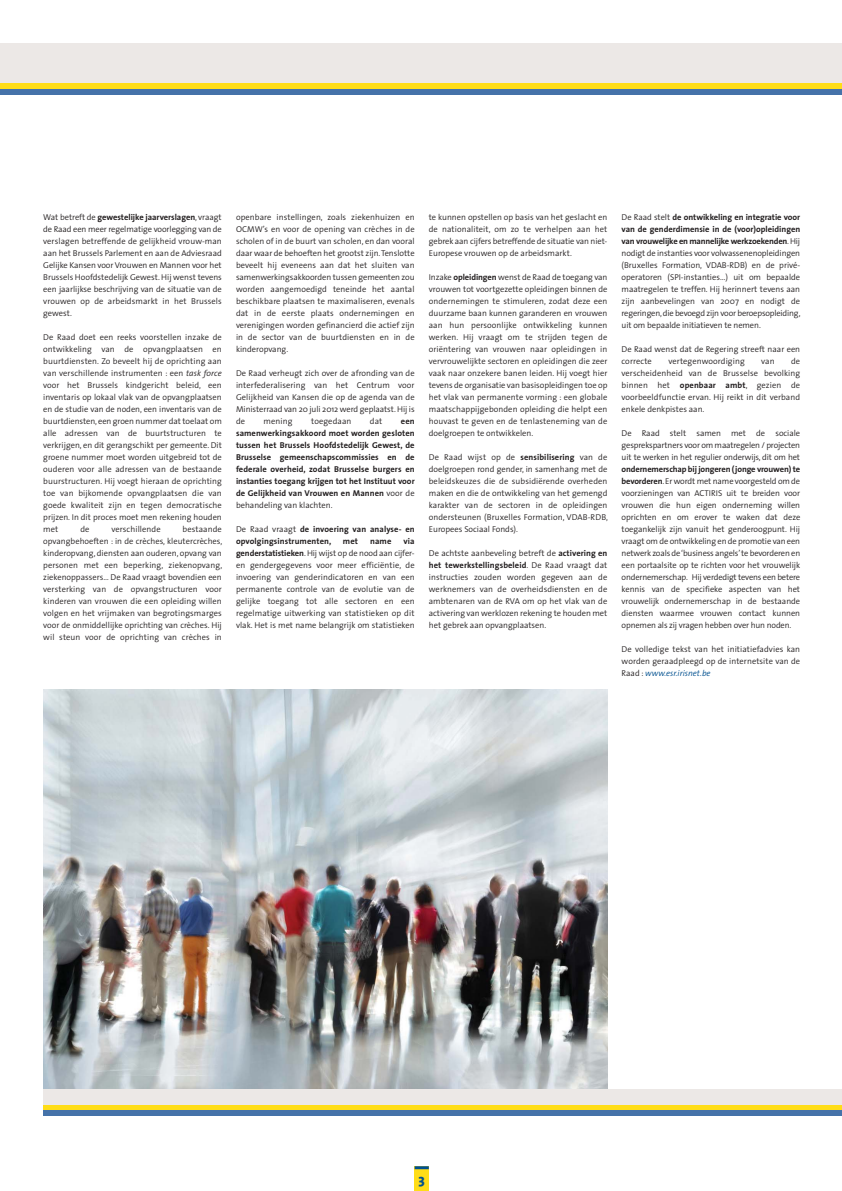
<style>
.page{position:relative;width:842px;height:1191px;background:#fff}
.page>*{position:absolute;margin:0;border:0;box-sizing:border-box;transform-origin:0 0}
.t1{font:800 14px "The Sans";color:#00508f}
.t2{font:300 8.5px/12px "The Sans";color:#231f20;text-align:justify}
.t3{font:700 8.5px/12px "The Sans";letter-spacing:.01em;color:#231f20;text-align:justify}
.s1{font-weight:700}
.s2{font-style:italic}
.s3{font-weight:300}
.s4{font-style:italic;color:#00508f}
</style>
<div class="page">
<svg style="left:46px;top:94px;width:383px;height:1px"></svg>
<div style="left:0;top:43px;width:842px;height:51px;background:#ece8e6"></div>
<div style="left:0;top:83px;width:842px;height:6px;background:#ffdd17"></div>
<div style="left:0;top:89px;width:842px;height:5px;background:#4572a9"></div>
<div style="left:415px;top:1166px;width:14px;height:25px;background:#ffdd17"></div>
<hr style="left:415px;top:1166px;width:14px;height:3px;background:#00508f">
<img style="left:43px;top:689px;width:564px;height:400px">
<div style="left:43px;top:1089px;width:799px;height:26px;background:#ece8e6"></div>
<div style="left:43px;top:1105px;width:799px;height:5px;background:#ffdd17"></div>
<div style="left:43px;top:1110px;width:799px;height:5px;background:#4572a9"></div>
<p class="t2" style="left:43px;top:211px;width:180px">Wat betreft de <span class="s1">gewestelijke jaarverslagen</span>, vraagt de Raad een meer regelmatige voorlegging van de verslagen betreffende de gelijkheid vrouw-man aan het Brussels Parlement en aan de Adviesraad Gelijke Kansen voor Vrouwen en Mannen voor het Brussels Hoofdstedelijk Gewest. Hij wenst tevens een jaarlijkse beschrijving van de situatie van de vrouwen op de arbeidsmarkt in het Brussels gewest.</p>
<p class="t2" style="left:43px;top:331px;width:180px">De Raad doet een reeks voorstellen inzake de ontwikkeling van de opvangplaatsen en buurtdiensten. Zo beveelt hij de oprichting aan van verschillende instrumenten : een <span class="s2">task force </span>voor het Brussels kindgericht beleid, een inventaris op lokaal vlak van de opvangplaatsen en de studie van de noden, een inventaris van de buurtdiensten, een groen nummer dat toelaat om alle adressen van de buurtstructuren te verkrijgen, en dit gerangschikt per gemeente. Dit groene nummer moet worden uitgebreid tot de ouderen voor alle adressen van de bestaande buurstructuren. Hij voegt hieraan de oprichting toe van bijkomende opvangplaatsen die van goede kwaliteit zijn en tegen democratische prijzen. In dit proces moet men rekening houden met</p>
<p class="t2" style="left:43px;top:523px;width:181px;text-indent:139px">bestaande opvangbehoeften : in de crèches, kleutercrèches, kinderopvang, diensten aan ouderen, opvang van personen met een beperking, ziekenopvang, ziekenoppassers… De Raad vraagt bovendien een versterking van de opvangstructuren voor kinderen van vrouwen die een opleiding willen volgen en het vrijmaken van begrotingsmarges voor de onmiddellijke oprichting van crèches. Hij wil steun voor de oprichting van crèches in</p>
<p class="t2" style="left:80px;top:523px;width:11px">de</p>
<p class="t2" style="left:111px;top:523px;width:51px">verschillende</p>
<p class="t2" style="left:236px;top:211px;width:180px">openbare instellingen, zoals ziekenhuizen en OCMW’s en voor de opening van crèches in de scholen of in de buurt van scholen, en dan vooral daar waar de behoeften het grootst zijn. Tenslotte beveelt hij eveneens aan dat het sluiten van samenwerkingsakkoorden tussen gemeenten zou worden aangemoedigd teneinde het aantal beschikbare plaatsen te maximaliseren, evenals dat in de eerste plaats ondernemingen en verenigingen worden gefinancierd die actief zijn in de sector van de buurtdiensten en in de kinderopvang.</p>
<p class="t2" style="left:236px;top:367px;width:180px">De Raad verheugt zich over de afronding van de interfederalisering van het Centrum voor Gelijkheid van Kansen die op de agenda van de Ministerraad van 20 juli 2012 werd geplaatst. Hij is de</p>
<p class="t2" style="left:264px;top:415px;width:30px">mening</p>
<p class="t2" style="left:311px;top:415px;width:42px">toegedaan</p>
<p class="t2" style="left:370px;top:415px;width:14px">dat</p>
<p class="t3" style="left:236px;top:415px;width:180px;text-indent:165px">een samenwerkingsakkoord moet worden gesloten tussen het Brussels Hoofdstedelijk Gewest, de Brusselse gemeenschapscommissies en de federale overheid, zodat Brusselse burgers en instanties toegang krijgen tot het Instituut voor de Gelijkheid van Vrouwen en Mannen <span class="s3">voor de behandeling van klachten.</span></p>
<p class="t3" style="left:236px;top:523px;width:180px"><span class="s3">De Raad vraagt</span> de invoering van analyse- en opvolgingsinstrumenten,</p>
<p class="t2" style="left:236px;top:535px;width:180px;text-indent:167px"><span class="s1">via genderstatistieken</span>. Hij wijst op de nood aan cijfer&shy;en gendergegevens voor meer efficiëntie, de invoering van genderindicatoren en van een permanente controle van de evolutie van de gelijke toegang tot alle sectoren en een regelmatige uitwerking van statistieken op dit vlak. Het is met name belangrijk om statistieken</p>
<p class="t3" style="left:343px;top:535px;width:17px">met</p>
<p class="t3" style="left:370px;top:535px;width:23px">name</p>
<p class="t2" style="left:429px;top:211px;width:180px">te kunnen opstellen op basis van het geslacht en de nationaliteit, om zo te verhelpen aan het gebrek aan cijfers betreffende de situatie van niet-Europese vrouwen op de arbeidsmarkt.</p>
<p class="t2" style="left:429px;top:271px;width:180px">Inzake <span class="s1">opleidingen</span> wenst de Raad de toegang van vrouwen tot voortgezette opleidingen binnen de ondernemingen te stimuleren, zodat deze een duurzame baan kunnen garanderen en vrouwen aan hun persoonlijke ontwikkeling kunnen werken. Hij vraagt om te strijden tegen de oriëntering van vrouwen naar opleidingen in vervrouwelijkte sectoren en opleidingen die zeer vaak naar onzekere banen leiden. Hij voegt hier tevens de organisatie van basisopleidingen toe op het vlak van permanente vorming : een globale maatschappijgebonden opleiding die helpt een houvast te geven en de tenlasteneming van de doelgroepen te ontwikkelen.</p>
<p class="t2" style="left:429px;top:451px;width:181px">De Raad wijst op de <span class="s1">sensibilisering</span> van de doelgroepen rond gender, in samenhang met de beleidskeuzes die de subsidiërende overheden maken en die de ontwikkeling van het gemengd karakter van de sectoren in de opleidingen ondersteunen (Bruxelles Formation, VDAB-RDB, Europees Sociaal Fonds).</p>
<p class="t2" style="left:429px;top:547px;width:180px">De achtste aanbeveling betreft de <span class="s1">activering en het tewerkstellingsbeleid</span>. De Raad vraagt dat instructies zouden worden gegeven aan de werknemers van de overheidsdiensten en de ambtenaren van de RVA om op het vlak van de activering van werklozen rekening te houden met het gebrek aan opvangplaatsen.</p>
<p class="t2" style="left:622px;top:211px;width:180px">De Raad stelt <span class="s1">de ontwikkeling en integratie voor van de genderdimensie in de (voor)opleidingen van vrouwelijke en mannelijke werkzoekenden</span>. Hij nodigt de instanties voor volwassenenopleidingen (Bruxelles Formation, VDAB-RDB) en de privé&shy;operatoren (SPI-instanties…) uit om bepaalde maatregelen te treffen. Hij herinnert tevens aan zijn aanbevelingen van 2007 en nodigt de regeringen, die bevoegd zijn voor beroepsopleiding, uit om bepaalde initiatieven te nemen.</p>
<p class="t2" style="left:622px;top:343px;width:180px">De Raad wenst dat de Regering streeft naar een correcte</p>
<p class="t2" style="left:622px;top:355px;width:180px;text-indent:169px">de verscheidenheid van de Brusselse bevolking binnen het <span class="s1">openbaar ambt</span>, gezien de voorbeeldfunctie ervan. Hij reikt in dit verband enkele denkpistes aan.</p>
<p class="t2" style="left:622px;top:427px;width:180px">De Raad stelt samen met de sociale gesprekspartners voor om maatregelen / projecten uit te werken in het regulier onderwijs, dit om het</p>
<p class="t2" style="left:622px;top:463px;width:180px"><span class="s1">ondernemerschap bij jongeren (jonge vrouwen) te bevorderen</span>. Er wordt met name voorgesteld om de voorzieningen van ACTIRIS uit te breiden voor vrouwen die hun eigen onderneming willen oprichten en om erover te waken dat deze toegankelijk zijn vanuit het genderoogpunt. Hij vraagt om de ontwikkeling en de promotie van een netwerk zoals de ‘business angels’ te bevorderen en een portaalsite op te richten voor het vrouwelijk ondernemerschap. Hij verdedigt tevens een betere kennis van de specifieke aspecten van het vrouwelijk ondernemerschap in de bestaande diensten waarmee vrouwen contact kunnen opnemen als zij vragen hebben over hun noden.</p>
<p class="t2" style="left:622px;top:643px;width:180px">De volledige tekst van het initiatiefadvies kan worden geraadpleegd op de internetsite van de Raad : <span class="s4">www.esr.irisnet.be</span></p>
<p class="t2" style="left:668px;top:355px;width:78px">vertegenwoordiging</p>
<p class="t2" style="left:761px;top:355px;width:15px">van</p>
<h1 class="t1" style="left:418px;top:1174px;width:8px">3</h1>
</div>
